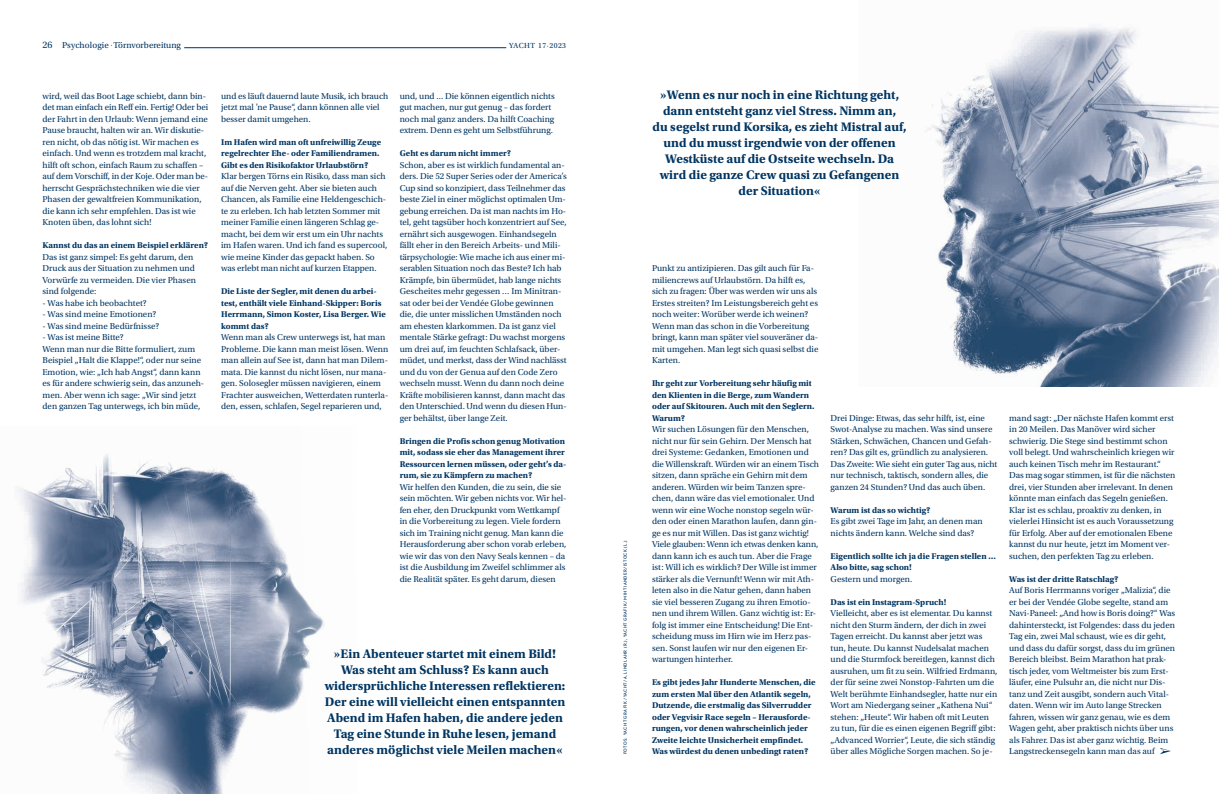
<style>
.page{position:relative;width:1219px;height:794px;background:#fff}
.page>*{position:absolute;margin:0;border:0;box-sizing:border-box;transform-origin:0 0}
.t1{font:700 13px/16px "Utopia Std";color:#003562;text-align:center}
.t2{font:9px/11.5px "Utopia Std";color:#003562}
.t3{font:700 8.8px/11.5px "Utopia Std";color:#003562}
.t4{font:7.8px "Utopia Std";letter-spacing:.05em;color:#003562}
.t5{font:4px "DTL Nobel T";letter-spacing:.1em;color:#003562}
.s1{font-size:10px}
</style>
<div class="page">
<hr style="left:184px;top:48px;width:322px;height:1px;background:#003562">
<img style="left:17px;top:454px;width:308px;height:340px">
<svg style="left:1160px;top:748px;width:11px;height:6px"></svg>
<img style="left:925px;top:26px;width:294px;height:360px">
<p class="t2" style="left:43px;top:39px;width:140px"><span class="s1">26</span> Psychologie .Törnvorbereitung</p>
<p class="t4" style="left:509px;top:41px;width:59px">YACHT 17·2023</p>
<p class="t2" style="left:43px;top:90px;width:167px">wird, weil das Boot Lage schiebt, dann bin&shy;det man einfach ein Reff ein. Fertig! Oder bei der Fahrt in den Urlaub: Wenn jemand eine Pause braucht, halten wir an. Wir diskutie&shy;ren nicht, ob das nötig ist. Wir machen es einfach. Und wenn es trotzdem mal kracht, hilft oft schon, einfach Raum zu schaffen – auf dem Vorschiff, in der Koje. Oder man be&shy;herrscht Gesprächstechniken wie die vier Phasen der gewaltfreien Kommunikation, die kann ich sehr empfehlen. Das ist wie Knoten üben, das lohnt sich!</p>
<p class="t3" style="left:43px;top:239px;width:167px">Kannst du das an einem Beispiel erklären?</p>
<p class="t2" style="left:43px;top:251px;width:155px">Das ist ganz simpel: Es geht darum, den<br>Druck aus der Situation zu nehmen und<br>Vorwürfe zu vermeiden. Die vier Phasen sind folgende:</p>
<p class="t2" style="left:43px;top:297px;width:106px">- Was habe ich beobachtet?</p>
<p class="t2" style="left:43px;top:309px;width:115px">- Was sind meine Emotionen?</p>
<p class="t2" style="left:43px;top:320px;width:118px">- Was sind meine Bedürfnisse?</p>
<p class="t2" style="left:43px;top:332px;width:163px">- Was ist meine Bitte?<br>Wenn man nur die Bitte formuliert, zum Beispiel „Halt die Klappe!“, oder nur seine Emotion, wie: „Ich hab Angst“, dann kann es für andere schwierig sein, das anzuneh&shy;men. Aber wenn ich sage: „Wir sind jetzt den ganzen Tag unterwegs, ich bin müde,</p>
<p class="t2" style="left:221px;top:90px;width:169px">und es läuft dauernd laute Musik, ich brauch jetzt mal ’ne Pause“, dann können alle viel besser damit umgehen.</p>
<p class="t3" style="left:221px;top:136px;width:162px">Im Hafen wird man oft unfreiwillig Zeuge regelrechter Ehe- oder Familiendramen.<br>Gibt es den Risikofaktor Urlaubstörn?</p>
<p class="t2" style="left:221px;top:171px;width:168px">Klar bergen Törns ein Risiko, dass man sich auf die Nerven geht. Aber sie bieten auch Chancen, als Familie eine Heldengeschich&shy;te zu erleben. Ich hab letzten Sommer mit meiner Familie einen längeren Schlag ge&shy;macht, bei dem wir erst um ein Uhr nachts im Hafen waren. Und ich fand es supercool, wie meine Kinder das gepackt haben. So was erlebt man nicht auf kurzen Etappen.</p>
<p class="t3" style="left:221px;top:285px;width:166px">Die Liste der Segler, mit denen du arbei&shy;test, enthält viele Einhand-Skipper: Boris Herrmann, Simon Koster, Lisa Berger. Wie kommt das?</p>
<p class="t2" style="left:221px;top:332px;width:169px">Wenn man als Crew unterwegs ist, hat man Probleme. Die kann man meist lösen. Wenn man allein auf See ist, dann hat man Dilem&shy;mata. Die kannst du nicht lösen, nur mana&shy;gen. Solosegler müssen navigieren, einem Frachter ausweichen, Wetterdaten runterla&shy;den, essen, schlafen, Segel reparieren und,</p>
<p class="t2" style="left:400px;top:90px;width:157px">und, und ... Die können eigentlich nichts gut machen, nur gut genug – das fordert noch mal ganz anders. Da hilft Coaching extrem. Denn es geht um Selbstführung.</p>
<p class="t3" style="left:400px;top:147px;width:113px">Geht es darum nicht immer?</p>
<p class="t2" style="left:400px;top:159px;width:169px">Schon, aber es ist wirklich fundamental an&shy;ders. Die 52 Super Series oder der America’s Cup sind so konzipiert, dass Teilnehmer das beste Ziel in einer möglichst optimalen Um&shy;gebung erreichen. Da ist man nachts im Ho&shy;tel, geht tagsüber hoch konzentriert auf See, ernährt sich ausgewogen. Einhandsegeln fällt eher in den Bereich Arbeits- und Mili&shy;tärpsychologie: Wie mache ich aus einer mi&shy;serablen Situation noch das Beste? Ich hab Krämpfe, bin übermüdet, hab lange nichts Gescheites mehr gegessen … Im Minitran&shy;sat oder bei der Vendée Globe gewinnen die, die unter misslichen Umständen noch am ehesten klarkommen. Da ist ganz viel mentale Stärke gefragt: Du wachst morgens um drei auf, im feuchten Schlafsack, über&shy;müdet, und merkst, dass der Wind nachlässt und du von der Genua auf den Code Zero wechseln musst. Wenn du dann noch deine Kräfte mobilisieren kannst, dann macht das den Unterschied. Und wenn du diesen Hun&shy;ger behältst, über lange Zeit.</p>
<p class="t3" style="left:400px;top:435px;width:168px">Bringen die Profis schon genug Motivation mit, sodass sie eher das Management ihrer Ressourcen lernen müssen, oder geht’s da&shy;rum, sie zu Kämpfern zu machen?</p>
<p class="t2" style="left:400px;top:481px;width:168px">Wir helfen den Kunden, die zu sein, die sie sein möchten. Wir geben nichts vor. Wir hel&shy;fen eher, den Druckpunkt vom Wettkampf in die Vorbereitung zu legen. Viele fordern sich im Training nicht genug. Man kann die Herausforderung aber schon vorab erleben, wie wir das von den Navy Seals kennen – da ist die Ausbildung im Zweifel schlimmer als die Realität später. Es geht darum, diesen</p>
<p class="t1" style="left:325px;top:646px;width:242px">»Ein Abenteuer startet mit einem Bild!<br>Was steht am Schluss? Es kann auch widersprüchliche Interessen reflektieren:<br>Der eine will vielleicht einen entspannten Abend im Hafen haben, die andere jeden Tag eine Stunde in Ruhe lesen, jemand anderes möglichst viele Meilen machen«</p>
<p class="t1" style="left:652px;top:87px;width:256px">»Wenn es nur noch in eine Richtung geht, dann entsteht ganz viel Stress. Nimm an,<br>du segelst rund Korsika, es zieht Mistral auf, und du musst irgendwie von der offenen Westküste auf die Ostseite wechseln. Da wird die ganze Crew quasi zu Gefangenen der Situation«</p>
<p class="t5" style="left:622px;top:754px;width:215px;rotate:-90deg">FOTOS: YACHT GRAFIK /YACHT/A. LINDLAHR (R.), YACHT GRAFIK/ MIHTIANDER/ISTOCK (L.)</p>
<p class="t2" style="left:652px;top:263px;width:168px">Punkt zu antizipieren. Das gilt auch für Fa&shy;miliencrews auf Urlaubstörn. Da hilft es, sich zu fragen: Über was werden wir uns als Erstes streiten? Im Leistungsbereich geht es noch weiter: Worüber werde ich weinen?<br>Wenn man das schon in die Vorbereitung bringt, kann man später viel souveräner da&shy;mit umgehen. Man legt sich quasi selbst die Karten.</p>
<p class="t3" style="left:652px;top:377px;width:164px">Ihr geht zur Vorbereitung sehr häufig mit den Klienten in die Berge, zum Wandern oder auf Skitouren. Auch mit den Seglern.<br>Warum?</p>
<p class="t2" style="left:652px;top:424px;width:169px">Wir suchen Lösungen für den Menschen, nicht nur für sein Gehirn. Der Mensch hat drei Systeme: Gedanken, Emotionen und die Willenskraft. Würden wir an einem Tisch sitzen, dann spräche ein Gehirn mit dem anderen. Würden wir beim Tanzen spre&shy;chen, dann wäre das viel emotionaler. Und wenn wir eine Woche nonstop segeln wür&shy;den oder einen Marathon laufen, dann gin&shy;ge es nur mit Willen. Das ist ganz wichtig!<br>Viele glauben: Wenn ich etwas denken kann, dann kann ich es auch tun. Aber die Frage ist: Will ich es wirklich? Der Wille ist immer stärker als die Vernunft! Wenn wir mit Ath&shy;leten also in die Natur gehen, dann haben sie viel besseren Zugang zu ihren Emotio&shy;nen und ihrem Willen. Ganz wichtig ist: Er&shy;folg ist immer eine Entscheidung! Die Ent&shy;scheidung muss im Hirn wie im Herz pas&shy;sen. Sonst laufen wir nur den eigenen Er&shy;wartungen hinterher.</p>
<p class="t3" style="left:652px;top:676px;width:165px">Es gibt jedes Jahr Hunderte Menschen, die zum ersten Mal über den Atlantik segeln, Dutzende, die erstmalig das Silverrudder oder Vegvisir Race segeln – Herausforde&shy;rungen, vor denen wahrscheinlich jeder Zweite leichte Unsicherheit empfindet.<br>Was würdest du denen unbedingt raten?</p>
<p class="t2" style="left:831px;top:412px;width:168px">Drei Dinge: Etwas, das sehr hilft, ist, eine Swot-Analyse zu machen. Was sind unsere Stärken, Schwächen, Chancen und Gefah&shy;ren? Das gilt es, gründlich zu analysieren.<br>Das Zweite: Wie sieht ein guter Tag aus, nicht nur technisch, taktisch, sondern alles, die ganzen 24 Stunden? Und das auch üben.</p>
<p class="t3" style="left:831px;top:504px;width:101px">Warum ist das so wichtig?</p>
<p class="t2" style="left:831px;top:516px;width:154px">Es gibt zwei Tage im Jahr, an denen man nichts ändern kann. Welche sind das?</p>
<p class="t3" style="left:831px;top:550px;width:167px">Eigentlich sollte ich ja die Fragen stellen …<br>Also bitte, sag schon!</p>
<p class="t2" style="left:831px;top:573px;width:83px">Gestern und morgen.</p>
<p class="t3" style="left:831px;top:596px;width:117px">Das ist ein Instagram-Spruch!</p>
<p class="t2" style="left:831px;top:608px;width:168px">Vielleicht, aber es ist elementar. Du kannst nicht den Sturm ändern, der dich in zwei Tagen erreicht. Du kannst aber jetzt was tun, heute. Du kannst Nudelsalat machen und die Sturmfock bereitlegen, kannst dich ausruhen, um fit zu sein. Wilfried Erdmann, der für seine zwei Nonstop-Fahrten um die Welt berühmte Einhandsegler, hatte nur ein Wort am Niedergang seiner „Kathena Nui“ stehen: „Heute“. Wir haben oft mit Leuten zu tun, für die es einen eigenen Begriff gibt: „Advanced Worrier“, Leute, die sich ständig über alles Mögliche Sorgen machen. So je-</p>
<p class="t2" style="left:1009px;top:412px;width:168px">mand sagt: „Der nächste Hafen kommt erst in 20 Meilen. Das Manöver wird sicher schwierig. Die Stege sind bestimmt schon voll belegt. Und wahrscheinlich kriegen wir auch keinen Tisch mehr im Restaurant.“ Das mag sogar stimmen, ist für die nächsten drei, vier Stunden aber irrelevant. In denen könnte man einfach das Segeln genießen.<br>Klar ist es schlau, proaktiv zu denken, in vielerlei Hinsicht ist es auch Voraussetzung für Erfolg. Aber auf der emotionalen Ebene kannst du nur heute, jetzt im Moment ver&shy;suchen, den perfekten Tag zu erleben.</p>
<p class="t3" style="left:1009px;top:573px;width:111px">Was ist der dritte Ratschlag?</p>
<p class="t2" style="left:1009px;top:585px;width:168px">Auf Boris Herrmanns voriger „Malizia“, die er bei der Vendée Globe segelte, stand am Navi-Paneel: „And how is Boris doing?“ Was dahintersteckt, ist Folgendes: dass du jeden Tag ein, zwei Mal schaust, wie es dir geht, und dass du dafür sorgst, dass du im grünen Bereich bleibst. Beim Marathon hat prak&shy;tisch jeder, vom Weltmeister bis zum Erst&shy;läufer, eine Pulsuhr an, die nicht nur Dis&shy;tanz und Zeit ausgibt, sondern auch Vital&shy;daten. Wenn wir im Auto lange Strecken fahren, wissen wir ganz genau, wie es dem Wagen geht, aber praktisch nichts über uns als Fahrer. Das ist aber ganz wichtig. Beim Langstreckensegeln kann man das auf</p>
</div>
